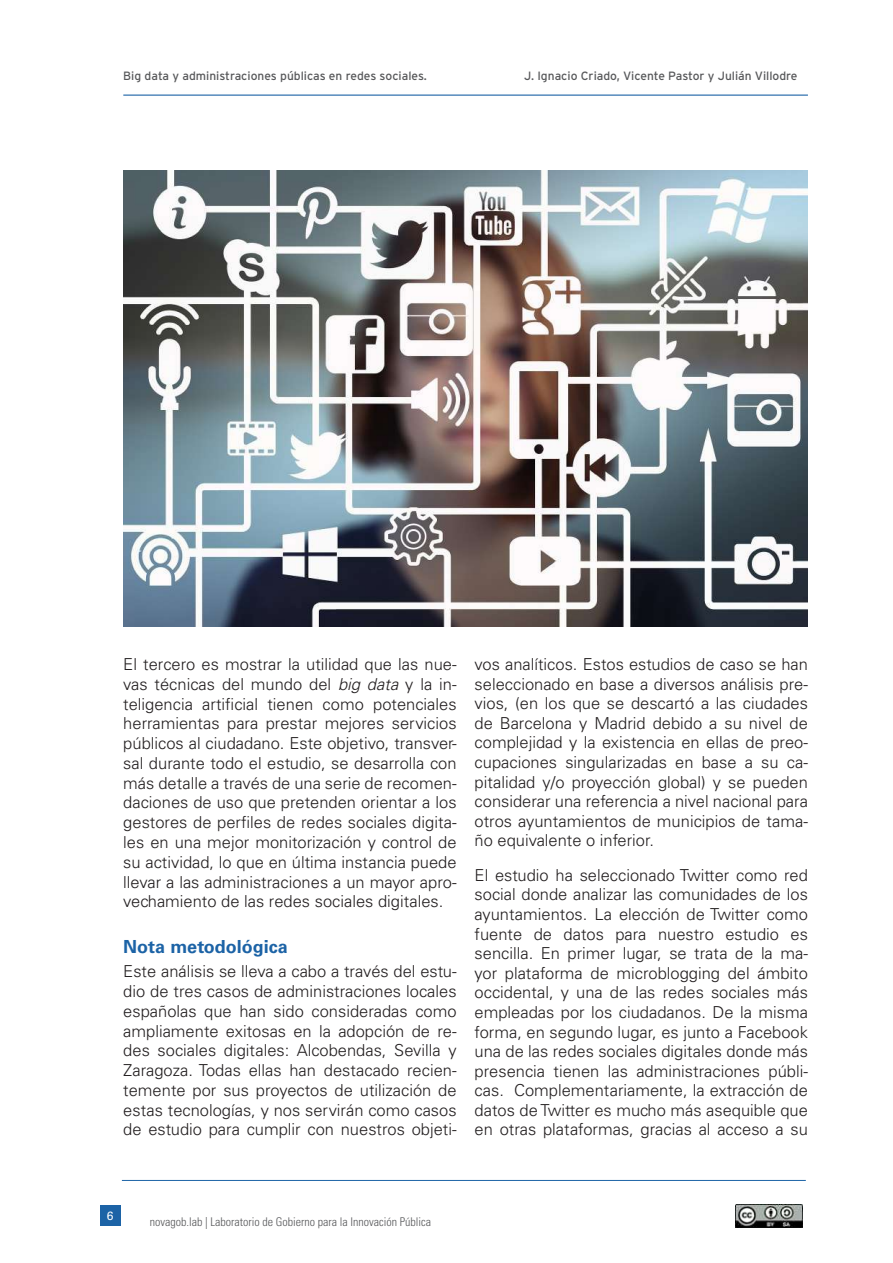
<style>
.page{position:relative;width:893px;height:1263px;background:#fff}
.page>*{position:absolute;margin:0;border:0;box-sizing:border-box;transform-origin:0 0}
.t1{font:700 18px "Univers";color:#1c63a6}
.t2{font:300 16.5px/19.6px "Univers";color:#231f20;text-align:justify}
.t3{font:12px "Interstate";color:#57585a}
.t4{font:300 condensed 12px "Univers";color:#57585a}
.t5{font:12px "Univers";color:#fff}
.s1{font-style:italic}
</style>
<div class="page">
<hr style="left:123px;top:95px;width:685px;height:1px;background:#1c63a6">
<div style="left:100px;top:1205px;width:20px;height:20px;background:#1c63a6"></div>
<img style="left:736px;top:1204px;width:67px;height:24px">
<hr style="left:122px;top:1180px;width:684px;height:1px;background:#1c63a6">
<img style="left:123px;top:170px;width:685px;height:456px">
<p class="t3" style="left:123px;top:69px;width:305px">Big data y administraciones públicas en redes sociales.</p>
<p class="t3" style="left:524px;top:69px;width:275px">J. Ignacio Criado, Vicente Pastor y Julián Villodre</p>
<p class="t2" style="left:123px;top:654px;width:335px">El tercero es mostrar la utilidad que las nue&shy;vas técnicas del mundo del <span class="s1">big data</span> y la in&shy;teligencia artificial tienen como potenciales herramientas para prestar mejores servicios públicos al ciudadano. Este objetivo, transver&shy;sal durante todo el estudio, se desarrolla con más detalle a través de una serie de recomen&shy;daciones de uso que pretenden orientar a los gestores de perfiles de redes sociales digita&shy;les en una mejor monitorización y control de su actividad, lo que en última instancia puede llevar a las administraciones a un mayor apro&shy;vechamiento de las redes sociales digitales.</p>
<p class="t1" style="left:123px;top:936px;width:166px">Nota metodológica</p>
<p class="t2" style="left:123px;top:961px;width:335px">Este análisis se lleva a cabo a través del estu&shy;dio de tres casos de administraciones locales españolas que han sido consideradas como ampliamente exitosas en la adopción de re&shy;des sociales digitales: Alcobendas, Sevilla y Zaragoza. Todas ellas han destacado recien&shy;temente por sus proyectos de utilización de estas tecnologías, y nos servirán como casos de estudio para cumplir con nuestros objeti-</p>
<p class="t2" style="left:475px;top:654px;width:335px">vos analíticos. Estos estudios de caso se han seleccionado en base a diversos análisis pre&shy;vios, (en los que se descartó a las ciudades de Barcelona y Madrid debido a su nivel de complejidad y la existencia en ellas de preo&shy;cupaciones singularizadas en base a su ca&shy;pitalidad y/o proyección global) y se pueden considerar una referencia a nivel nacional para otros ayuntamientos de municipios de tama&shy;ño equivalente o inferior.</p>
<p class="t2" style="left:475px;top:865px;width:335px">El estudio ha seleccionado Twitter como red social donde analizar las comunidades de los ayuntamientos. La elección de Twitter como fuente de datos para nuestro estudio es sencilla. En primer lugar, se trata de la ma&shy;yor plataforma de microblogging del ámbito occidental, y una de las redes sociales más empleadas por los ciudadanos. De la misma forma, en segundo lugar, es junto a Facebook una de las redes sociales digitales donde más presencia tienen las administraciones públi&shy;cas. Complementariamente, la extracción de datos de Twitter es mucho más asequible que en otras plataformas, gracias al acceso a su</p>
<p class="t5" style="left:107px;top:1208px;width:8px">6</p>
<p class="t4" style="left:150px;top:1214px;width:283px">novagob.lab | Laboratorio de Gobierno para la Innovación Pública</p>
</div>
